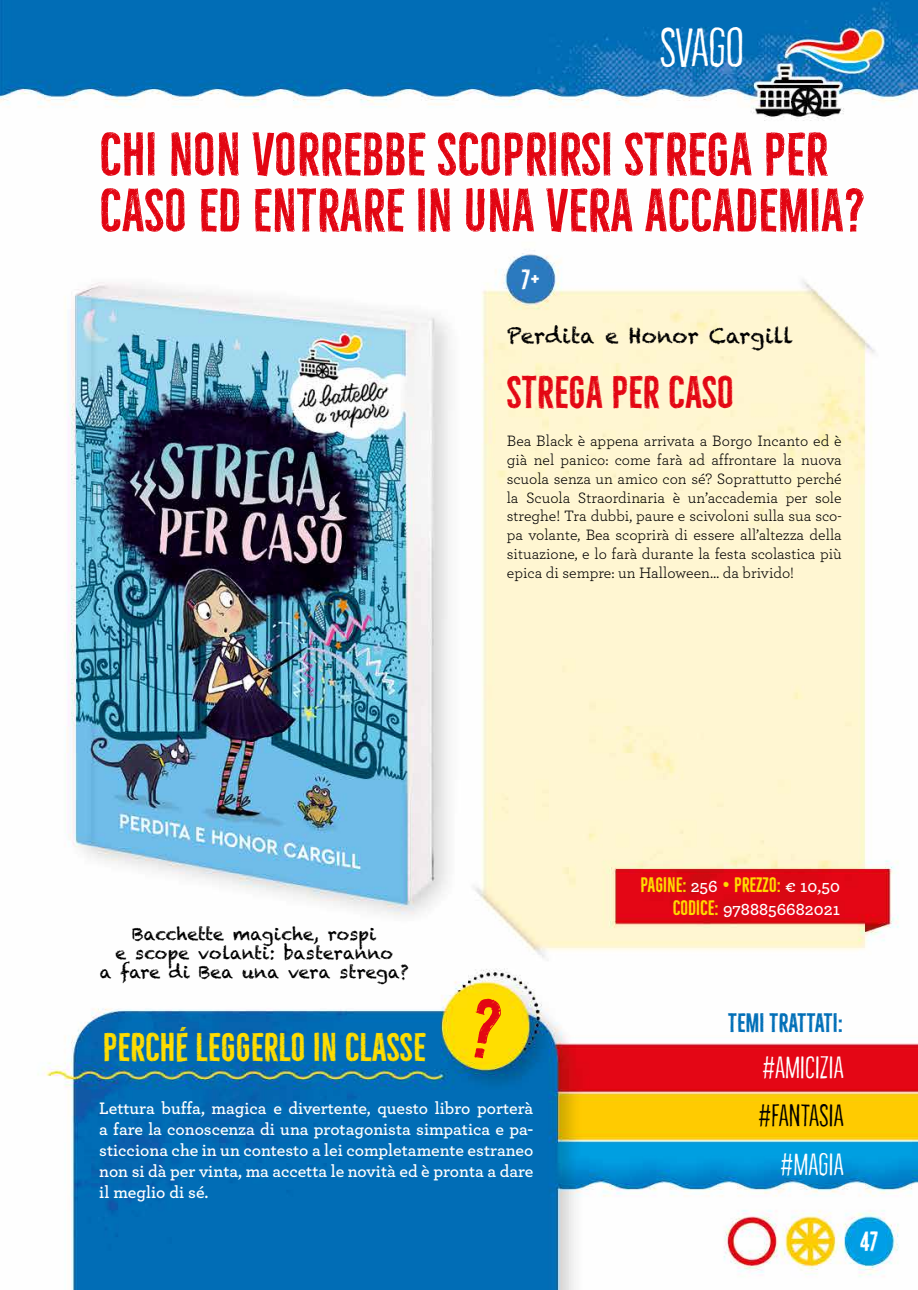
<style>
.page{position:relative;width:918px;height:1290px;background:#fff}
.page>*{position:absolute;margin:0;border:0;box-sizing:border-box;transform-origin:0 0}
.t1{font:56px/56px "Bellfort Draw";color:#e30613}
.t2{font:100 49px "Bellfort Draw Rough";color:#fff}
.t3{font:42px "Bellfort Draw";color:#e30613}
.t4{font:36.75px "Bellfort Draw";color:#fd0}
.t5{font:100 28px "Bellfort Draw Rough";letter-spacing:.01em;color:#fff}
.t6{font:100 28px "Bellfort Draw Rough";letter-spacing:.01em;color:#000}
.t7{font:25.55px "Bellfort Draw";color:#fff}
.t8{font:24.5px "Bellfort Draw";color:#006eb7}
.t9{font:21px "Chalkduster";color:#000}
.t10{font:19.25px "Bellfort Draw";color:#fd0}
.t11{font:600 17.5px/21px "Archer";color:#fff;text-align:justify}
.t12{font:17.5px/19.2px "Chalkduster";color:#000;text-align:center}
.t13{font:15.75px/18.9px "Archer";color:#000;text-align:justify}
.s1{font-family:"Archer";font-weight:600;font-size:17.5px;color:#fff}
.s2{font-family:"Bellfort Draw";font-weight:400;font-size:19.25px;color:#fd0}
</style>
<div class="page">
<img style="left:0;top:0;width:918px;height:1290px">
<div style="left:468px;top:997px;width:35px;height:63px;background:#ffde00"></div>
<h2 class="t2" style="left:660px;top:18px;width:86px">SVAGO</h2>
<h1 class="t1" style="left:99px;top:127px;width:768px">CHI NON VORREBBE SCOPRIRSI STREGA PER<br>CASO ED ENTRARE IN UNA VERA ACCADEMIA?</h1>
<h3 class="t7" style="left:522px;top:264px;width:20px">7+</h3>
<h3 class="t9" style="left:507px;top:323px;width:288px">Perdita e Honor Cargill</h3>
<h3 class="t3" style="left:507px;top:367px;width:229px">STREGA PER CASO</h3>
<p class="t13" style="left:507px;top:430px;width:336px">Bea Black è appena arrivata a Borgo Incanto ed è già nel panico: come farà ad affrontare la nuova scuola senza un amico con sé? Soprattutto perché la Scuola Straordinaria è un’accademia per sole streghe! Tra dubbi, paure e scivoloni sulla sua sco&shy;pa volante, Bea scoprirà di essere all’altezza della situazione, e lo farà durante la festa scolastica più epica di sempre: un Halloween… da brivido!</p>
<p class="t12" style="left:100px;top:924px;width:310px">Bacchette magiche, rospi<br>e scope volanti: basteranno<br>a fare di Bea una vera strega?</p>
<h3 class="t4" style="left:103px;top:1025px;width:324px">PERCHÉ LEGGERLO IN CLASSE</h3>
<p class="t11" style="left:99px;top:1097px;width:436px">Lettura buffa, magica e divertente, questo libro porterà a fare la conoscenza di una protagonista simpatica e pa&shy;sticciona che in un contesto a lei completamente estraneo non si dà per vinta, ma accetta le novità ed è pronta a dare il meglio di sé.</p>
<p class="t10" style="left:640px;top:873px;width:201px">PAGINE: <span class="s1">256</span> • PREZZO: <span class="s1">€ 10,50</span></p>
<p class="t11" style="left:673px;top:898px;width:169px"><span class="s2">CODICE:</span> 9788856682021</p>
<h3 class="t8" style="left:728px;top:1008px;width:117px">TEMI TRATTATI:</h3>
<h3 class="t5" style="left:762px;top:1051px;width:83px">#AMICIZIA</h3>
<h3 class="t6" style="left:758px;top:1099px;width:87px">#FANTASIA</h3>
<h3 class="t5" style="left:780px;top:1147px;width:64px">#MAGIA</h3>
<h3 class="t7" style="left:860px;top:1225px;width:19px">47</h3>
</div>
